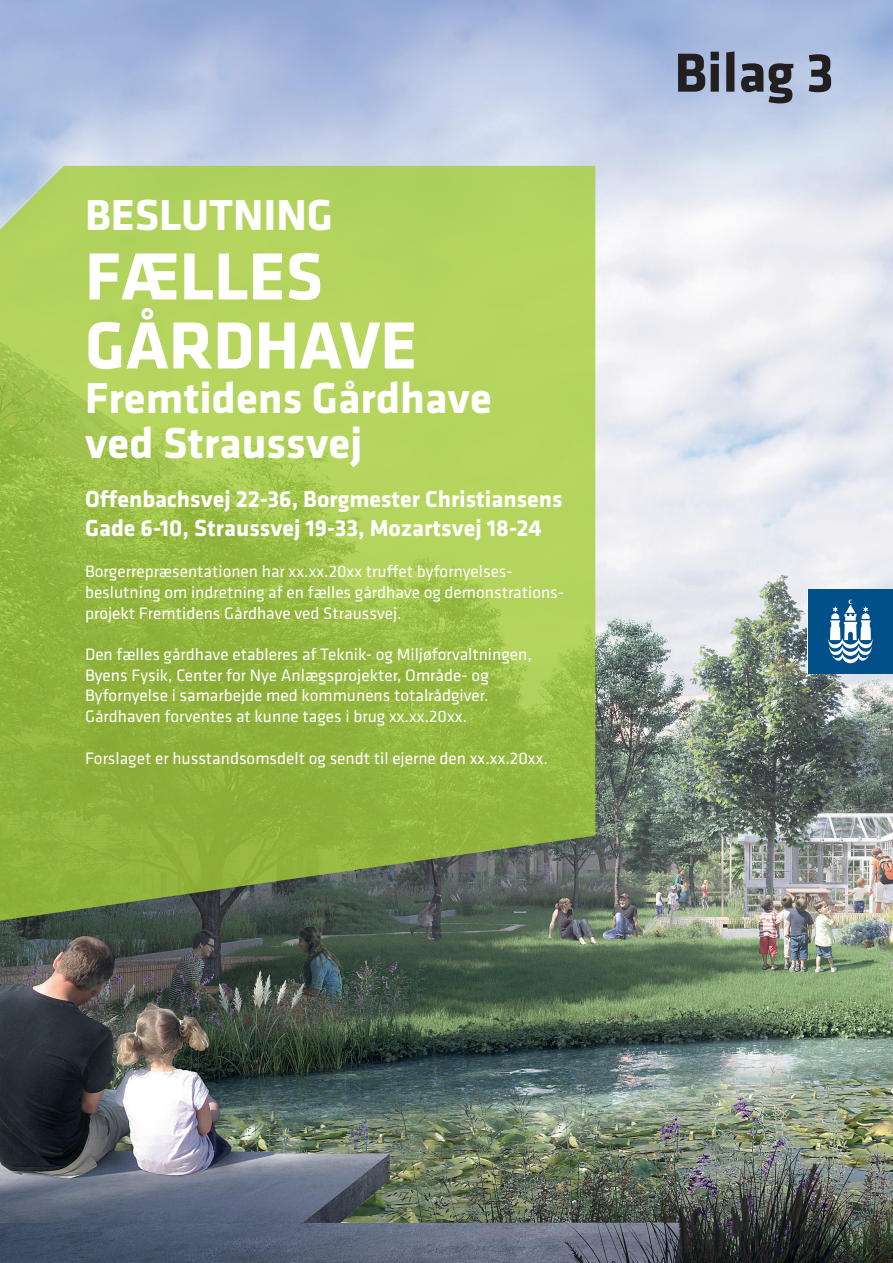
<style>
.page{position:relative;width:893px;height:1263px;background:#fff}
.page>*{position:absolute;margin:0;border:0;box-sizing:border-box;transform-origin:0 0}
.t1{font:700 69px/69px "Klavika";color:#fff}
.t2{font:700 57px "Klavika";color:#231f20}
.t3{font:700 45px/45px "Klavika";color:#fff}
.t4{font:700 24px/28.8px "Klavika";color:#fff}
.t5{font:17.25px/20.7px "Klavika";color:#fff}
</style>
<div class="page">
<img style="left:0;top:0;width:893px;height:1263px">
<svg style="left:0;top:166px;width:595px;height:755px;background:#9fbf4f"></svg>
<div style="left:808px;top:589px;width:85px;height:85px;background:#01508a"></div>
<svg style="left:828px;top:599px;width:45px;height:64px"></svg>
<h3 class="t3" style="left:85px;top:193px;width:250px">BESLUTNING</h3>
<h1 class="t1" style="left:85px;top:242px;width:334px">FÆLLES<br>GÅRDHAVE</h1>
<h3 class="t3" style="left:85px;top:376px;width:408px">Fremtidens Gårdhave ved Straussvej</h3>
<h3 class="t4" style="left:85px;top:485px;width:479px">Offenbachsvej 22-36, Borgmester Christiansens<br>Gade 6-10, Straussvej 19-33, Mozartsvej 18-24</h3>
<p class="t5" style="left:85px;top:562px;width:481px">Borgerrepræsentationen har xx.xx.20xx truffet byfornyelses&shy;beslutning om indretning af en fælles gårdhave og demonstrations&shy;projekt Fremtidens Gårdhave ved Straussvej.</p>
<p class="t5" style="left:85px;top:645px;width:448px">Den fælles gårdhave etableres af Teknik- og Miljøforvaltningen, Byens Fysik, Center for Nye Anlægsprojekter, Område- og Byfornyelse i samarbejde med kommunens totalrådgiver.<br>Gårdhaven forventes at kunne tages i brug xx.xx.20xx.</p>
<p class="t5" style="left:85px;top:748px;width:464px">Forslaget er husstandsomsdelt og sendt til ejerne den xx.xx.20xx.</p>
<h2 class="t2" style="left:674px;top:42px;width:161px">Bilag 3</h2>
</div>
